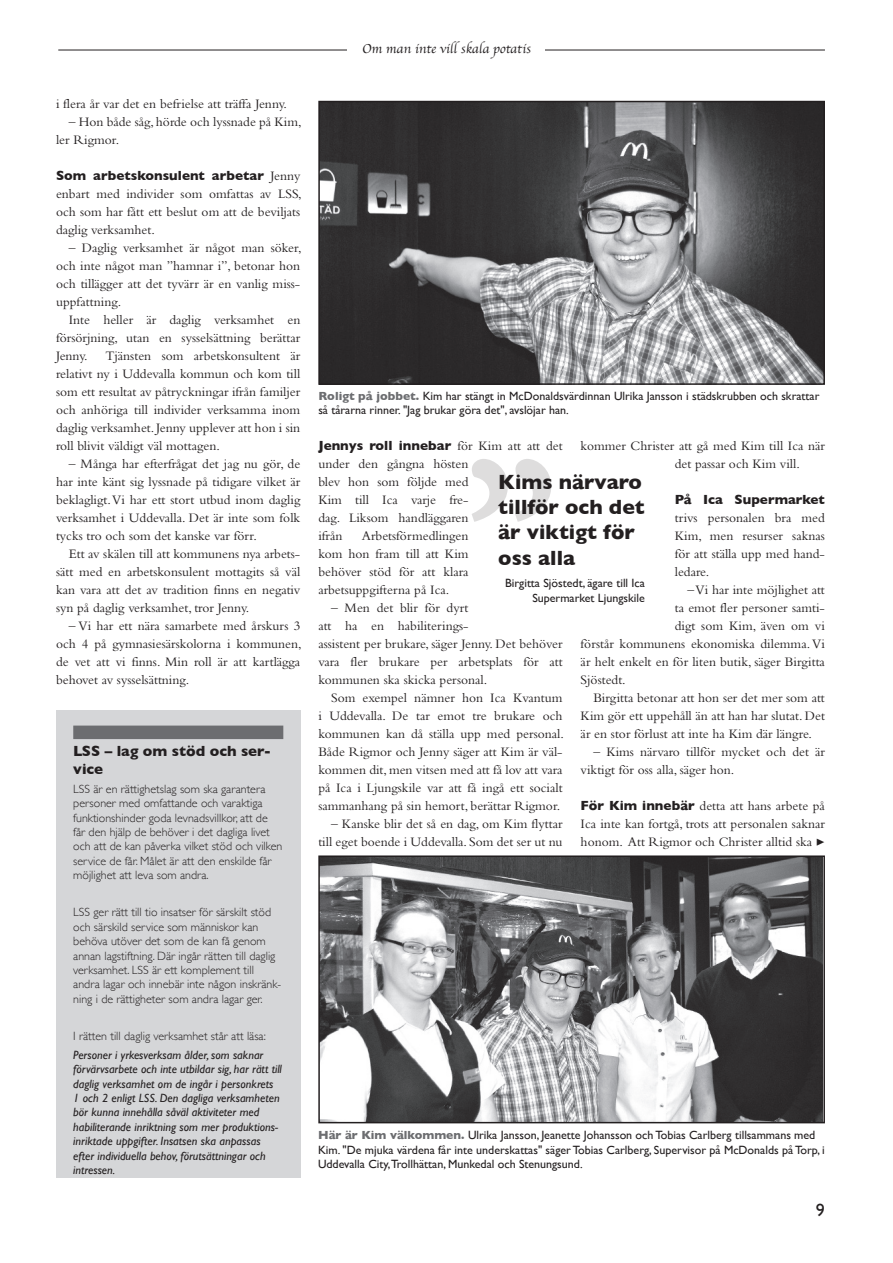
<style>
.page{position:relative;width:893px;height:1263px;background:#fff}
.page>*{position:absolute;margin:0;border:0;box-sizing:border-box;transform-origin:0 0}
.t1{font:700 condensed 225px "Minion Pro";color:#231f20}
.Billboard{font:700 21px/25.2px "Gill Sans";color:#231f20}
.t2{font:18px "Gill Sans";color:#231f20}
.Faktarubrik{font:700 15px/18px "Gill Sans";color:#231f20}
.Brödtext_med_indrag{font:13.5px/18px "Bembo";color:#231f20;text-align:justify}
.Mellisingång{font:13.5px/18px "Bembo";color:#231f20;text-align:justify}
.t3{font:13.5px "Apple Chancery";color:#231f20}
.Faktatext_utan_indra{font:300 12px/14.4px "Gill Sans";color:#231f20}
.Bildrubrik{font:12px/14.4px "Gill Sans";color:#231f20}
.Faktatext_utan_indra-2{font:italic 12px/14.4px "Gill Sans";color:#231f20}
.Billboard_namn{font:12px "Gill Sans";color:#231f20}
.s1{font-family:"Gill Sans";font-weight:700}
.s2{font-weight:700;color:#6c6d70}
.s3{font-family:"Minion Pro";font-size:15px}
</style>
<div class="page">
<hr style="left:58px;top:50px;width:767px;height:1px;background:#231f20">
<div style="left:348px;top:40px;width:197px;height:15px;background:#fff"></div>
<img style="left:321px;top:858px;width:501px;height:262px">
<div style="left:318px;top:855px;width:507px;height:268px;border:2px solid #231f20"></div>
<img style="left:321px;top:104px;width:501px;height:278px">
<div style="left:318px;top:101px;width:507px;height:284px;border:2px solid #231f20"></div>
<div style="left:56px;top:710px;width:244px;height:468px;background:#d5d6d8"></div>
<div style="left:73px;top:725px;width:210px;height:14px;background:#6c6d70"></div>
<p class="Brödtext_med_indrag" style="left:56px;top:95px;width:232px">i flera år var det en befrielse att träffa Jenny.</p>
<p class="Brödtext_med_indrag" style="left:56px;top:113px;width:247px;text-indent:13px">– Hon både såg, hörde och lyssnade på Kim, ler Rigmor.</p>
<p class="Mellisingång" style="left:56px;top:167px;width:247px"><span class="s1">Som arbetskonsulent arbetar</span> Jenny enbart med individer som omfattas av LSS, och som har fått ett beslut om att de beviljats daglig verksamhet.</p>
<p class="Brödtext_med_indrag" style="left:56px;top:239px;width:247px;text-indent:13px">– Daglig verksamhet är något man söker, och inte något man ”hamnar i”, betonar hon och tillägger att det tyvärr är en vanlig miss&shy;uppfattning.</p>
<p class="Brödtext_med_indrag" style="left:56px;top:311px;width:246px;text-indent:13px">Inte heller är daglig verksamhet en försörjning, utan en sysselsättning berättar Jenny.</p>
<p class="Brödtext_med_indrag" style="left:56px;top:347px;width:246px;text-indent:49px">Tjänsten som arbetskonsultent är relativt ny i Uddevalla kommun och kom till som ett resultat av påtryckningar ifrån familjer och anhöriga till individer verksamma inom daglig verksamhet. Jenny upplever att hon i sin roll blivit väldigt väl mottagen.</p>
<p class="Brödtext_med_indrag" style="left:56px;top:455px;width:246px;text-indent:13px">– Många har efterfrågat det jag nu gör, de har inte känt sig lyssnade på tidigare vilket är beklagligt. Vi har ett stort utbud inom daglig verksamhet i Uddevalla. Det är inte som folk tycks tro och som det kanske var förr.</p>
<p class="Brödtext_med_indrag" style="left:56px;top:545px;width:246px;text-indent:13px">Ett av skälen till att kommunens nya arbets&shy;sätt med en arbetskonsulent mottagits så väl kan vara att det av tradition finns en negativ syn på daglig verksamhet, tror Jenny.</p>
<p class="Brödtext_med_indrag" style="left:56px;top:617px;width:247px;text-indent:13px">– Vi har ett nära samarbete med årskurs 3 och 4 på gymnasiesärskolorna i kommunen, de vet att vi finns. Min roll är att kartlägga behovet av sysselsättning.</p>
<p class="Faktarubrik" style="left:73px;top:742px;width:200px">LSS – lag om stöd och ser&shy;vice</p>
<p class="Faktatext_utan_indra" style="left:73px;top:781px;width:211px">LSS är en rättighetslag som ska garantera personer med omfattande och varaktiga funktionshinder goda levnadsvillkor, att de får den hjälp de behöver i det dagliga livet och att de kan påverka vilket stöd och vilken service de får. Målet är att den enskilde får möjlighet att leva som andra.</p>
<p class="Faktatext_utan_indra" style="left:73px;top:905px;width:209px">LSS ger rätt till tio insatser för särskilt stöd och särskild service som människor kan behöva utöver det som de kan få genom annan lagstiftning. Där ingår rätten till daglig verksamhet. LSS är ett komplement till andra lagar och innebär inte någon inskränk&shy;ning i de rättigheter som andra lagar ger.</p>
<p class="Faktatext_utan_indra" style="left:73px;top:1028px;width:194px">I rätten till daglig verksamhet står att läsa:</p>
<p class="Faktatext_utan_indra-2" style="left:73px;top:1047px;width:210px">Personer i yrkesverksam ålder, som saknar förvärvsarbete och inte utbildar sig, har rätt till daglig verksamhet om de ingår i personkrets 1 och 2 enligt LSS. Den dagliga verksamheten bör kunna innehålla såväl aktiviteter med habiliterande inriktning som mer produktions&shy;inriktade uppgifter. Insatsen ska anpassas efter individuella behov, förutsättningar och intressen.</p>
<p class="t3" style="left:362px;top:38px;width:170px">Om man inte vill skala potatis</p>
<p class="Bildrubrik" style="left:318px;top:388px;width:503px"><span class="s2">Roligt på jobbet.</span> Kim har stängt in McDonaldsvärdinnan Ulrika Jansson i städskrubben och skrattar så tårarna rinner. "Jag brukar göra det", avslöjar han.</p>
<p class="Mellisingång" style="left:318px;top:437px;width:246px;text-align:left"><span class="s1">Jennys roll innebar</span> för Kim att att det under den gångna hösten<br>blev hon som följde med<br>Kim till Ica varje fre-<br>dag. Liksom handläggaren<br>ifrån</p>
<p class="Brödtext_med_indrag" style="left:675px;top:437px;width:152px;text-indent:-94px">kommer Christer att gå med Kim till Ica när det passar och Kim vill.</p>
<p class="Mellisingång" style="left:675px;top:491px;width:152px"><span class="s1">På Ica Supermarket </span>trivs personalen bra med Kim, men resurser saknas för att ställa upp med hand&shy;ledare.</p>
<p class="Brödtext_med_indrag" style="left:687px;top:581px;width:139px">– Vi har inte möjlighet att</p>
<p class="Brödtext_med_indrag" style="left:675px;top:599px;width:152px">ta emot fler personer samti-</p>
<p class="Brödtext_med_indrag" style="left:675px;top:617px;width:152px">digt som Kim, även om vi</p>
<p class="Brödtext_med_indrag" style="left:581px;top:635px;width:246px">förstår kommunens ekonomiska dilemma. Vi</p>
<p class="Brödtext_med_indrag" style="left:581px;top:653px;width:246px">är helt enkelt en för liten butik, säger Birgitta</p>
<p class="Brödtext_med_indrag" style="left:581px;top:671px;width:47px">Sjöstedt.</p>
<p class="Brödtext_med_indrag" style="left:581px;top:689px;width:246px;text-indent:13px">Birgitta betonar att hon ser det mer som att Kim gör ett uppehåll än att han har slutat. Det är en stor förlust att inte ha Kim där längre.</p>
<p class="Brödtext_med_indrag" style="left:581px;top:743px;width:246px;text-indent:13px">– Kims närvaro tillför mycket och det är viktigt för oss alla, säger hon.</p>
<p class="Mellisingång" style="left:581px;top:797px;width:246px"><span class="s1">För Kim innebär</span> detta att hans arbete på Ica inte kan fortgå, trots att personalen saknar honom. Att Rigmor och Christer alltid ska <span class="s3">▶</span></p>
<h1 class="t1" style="left:464px;top:389px;width:96px">”</h1>
<p class="Billboard" style="left:498px;top:469px;width:148px">Kims närvaro tillför och det är viktigt för oss alla</p>
<p class="Billboard_namn" style="left:505px;top:576px;width:141px">Birgitta Sjöstedt, ägare till Ica</p>
<p class="Mellisingång" style="left:318px;top:527px;width:152px;text-indent:44px">Arbetsförmedlingen kom hon fram till att Kim behöver stöd för att klara arbetsuppgifterna på Ica.</p>
<p class="Brödtext_med_indrag" style="left:318px;top:599px;width:246px;text-align:left;text-indent:13px">– Men det blir för dyrt<br>att ha en habiliterings-<br>assistent per brukare, säger Jenny. Det behöver vara fler brukare per arbetsplats för att kommunen ska skicka personal.</p>
<p class="Brödtext_med_indrag" style="left:318px;top:689px;width:247px;text-align:left;text-indent:13px">Som exempel nämner hon Ica Kvantum i Uddevalla. De tar emot tre brukare och kommunen kan då ställa upp med personal.<br>Både Rigmor och Jenny säger att Kim är väl&shy;kommen dit, men vitsen med att få lov att vara på Ica i Ljungskile var att få ingå ett socialt sammanhang på sin hemort, berättar Rigmor.</p>
<p class="Brödtext_med_indrag" style="left:318px;top:815px;width:246px;text-align:right">– Kanske blir det så en dag, om Kim flyttar till eget boende i Uddevalla. Som det ser ut nu</p>
<p class="Billboard_namn" style="left:532px;top:591px;width:114px">Supermarket Ljungskile</p>
<p class="Bildrubrik" style="left:318px;top:1128px;width:508px"><span class="s2">Här är Kim välkommen.</span> Ulrika Jansson, Jeanette Johansson och Tobias Carlberg tillsammans med<br>Kim. "De mjuka värdena får inte underskattas" säger Tobias Carlberg, Supervisor på McDonalds på Torp, i<br>Uddevalla City,Trollhättan, Munkedal och Stenungsund.</p>
<h3 class="t2" style="left:816px;top:1199px;width:10px">9</h3>
</div>
